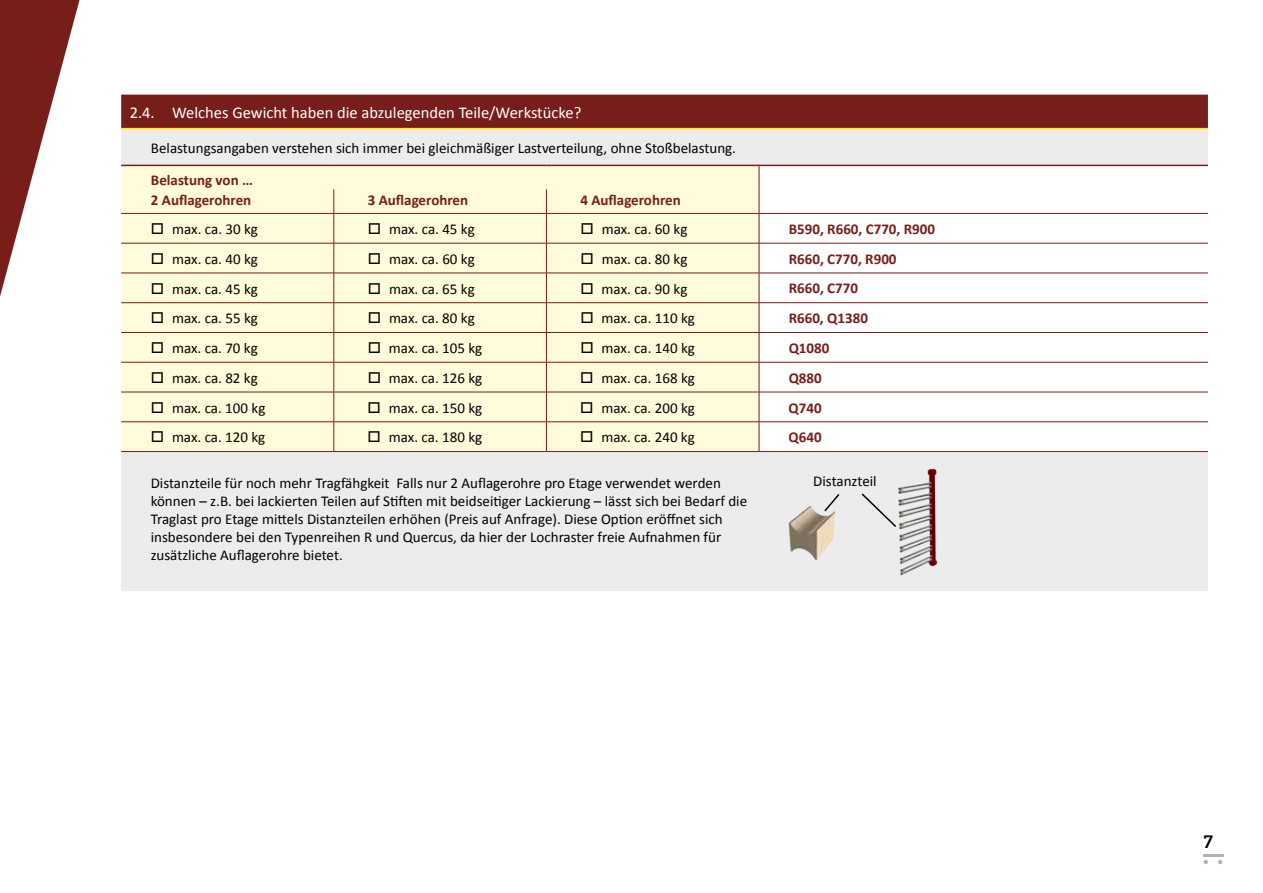
<style>
.page{position:relative;width:1263px;height:893px;background:#fff}
.page>*{position:absolute;margin:0;border:0;box-sizing:border-box;transform-origin:0 0}
.t1{font:19.5px "Bree Serif";color:#000}
.t2{font:16.5px "Calibri";color:#fff}
.t3{font:15px/18px "Calibri";color:#000}
.t4{font:700 15px/19.8px "Calibri";color:#771e1a}
</style>
<div class="page">
<hr style="left:1203px;top:854px;width:21px;height:3px;background:#b1b2b3">
<svg style="left:1203px;top:860px;width:5px;height:4px"></svg>
<svg style="left:1218px;top:860px;width:4px;height:4px"></svg>
<div style="left:121px;top:95px;width:1087px;height:33px;background:#771e1a"></div>
<div style="left:121px;top:129px;width:1087px;height:462px;background:#ececed"></div>
<div style="left:121px;top:166px;width:638px;height:285px;background:#fffbdb"></div>
<svg style="left:760px;top:166px;width:448px;height:285px"></svg>
<hr style="left:121px;top:165px;width:213px;height:1px;background:#771e1a">
<hr style="left:334px;top:165px;width:212px;height:1px;background:#771e1a">
<hr style="left:546px;top:165px;width:213px;height:1px;background:#771e1a">
<hr style="left:759px;top:165px;width:449px;height:1px;background:#771e1a">
<hr style="left:121px;top:213px;width:213px;height:1px;background:#771e1a">
<hr style="left:334px;top:213px;width:212px;height:1px;background:#771e1a">
<hr style="left:546px;top:213px;width:213px;height:1px;background:#771e1a">
<hr style="left:759px;top:213px;width:449px;height:1px;background:#771e1a">
<hr style="left:121px;top:243px;width:213px;height:1px;background:#771e1a">
<hr style="left:334px;top:243px;width:212px;height:1px;background:#771e1a">
<hr style="left:546px;top:243px;width:213px;height:1px;background:#771e1a">
<hr style="left:759px;top:243px;width:449px;height:1px;background:#771e1a">
<hr style="left:121px;top:273px;width:213px;height:1px;background:#771e1a">
<hr style="left:334px;top:273px;width:212px;height:1px;background:#771e1a">
<hr style="left:546px;top:273px;width:213px;height:1px;background:#771e1a">
<hr style="left:759px;top:273px;width:449px;height:1px;background:#771e1a">
<hr style="left:121px;top:302px;width:213px;height:1px;background:#771e1a">
<hr style="left:334px;top:302px;width:212px;height:1px;background:#771e1a">
<hr style="left:546px;top:302px;width:213px;height:1px;background:#771e1a">
<hr style="left:759px;top:302px;width:449px;height:1px;background:#771e1a">
<hr style="left:121px;top:332px;width:213px;height:1px;background:#771e1a">
<hr style="left:334px;top:332px;width:212px;height:1px;background:#771e1a">
<hr style="left:546px;top:332px;width:213px;height:1px;background:#771e1a">
<hr style="left:759px;top:332px;width:449px;height:1px;background:#771e1a">
<hr style="left:121px;top:362px;width:213px;height:1px;background:#771e1a">
<hr style="left:334px;top:362px;width:212px;height:1px;background:#771e1a">
<hr style="left:546px;top:362px;width:213px;height:1px;background:#771e1a">
<hr style="left:759px;top:362px;width:449px;height:1px;background:#771e1a">
<hr style="left:121px;top:392px;width:213px;height:1px;background:#771e1a">
<hr style="left:334px;top:392px;width:212px;height:1px;background:#771e1a">
<hr style="left:546px;top:392px;width:213px;height:1px;background:#771e1a">
<hr style="left:759px;top:392px;width:449px;height:1px;background:#771e1a">
<hr style="left:121px;top:421px;width:213px;height:1px;background:#771e1a">
<hr style="left:334px;top:421px;width:212px;height:1px;background:#771e1a">
<hr style="left:546px;top:421px;width:213px;height:1px;background:#771e1a">
<hr style="left:759px;top:421px;width:449px;height:1px;background:#771e1a">
<hr style="left:121px;top:451px;width:213px;height:1px;background:#771e1a">
<hr style="left:334px;top:451px;width:212px;height:1px;background:#771e1a">
<hr style="left:546px;top:451px;width:213px;height:1px;background:#771e1a">
<hr style="left:759px;top:451px;width:449px;height:1px;background:#771e1a">
<svg style="left:334px;top:189px;width:1px;height:54px"></svg>
<svg style="left:546px;top:189px;width:1px;height:54px"></svg>
<hr style="left:334px;top:243px;width:1px;height:30px;background:#771e1a">
<hr style="left:546px;top:243px;width:1px;height:30px;background:#771e1a">
<hr style="left:334px;top:273px;width:1px;height:30px;background:#771e1a">
<hr style="left:546px;top:273px;width:1px;height:30px;background:#771e1a">
<svg style="left:334px;top:303px;width:1px;height:59px"></svg>
<svg style="left:546px;top:303px;width:1px;height:59px"></svg>
<hr style="left:334px;top:362px;width:1px;height:30px;background:#771e1a">
<hr style="left:546px;top:362px;width:1px;height:30px;background:#771e1a">
<hr style="left:334px;top:392px;width:1px;height:30px;background:#771e1a">
<hr style="left:546px;top:392px;width:1px;height:30px;background:#771e1a">
<svg style="left:334px;top:422px;width:1px;height:29px"></svg>
<svg style="left:546px;top:422px;width:1px;height:29px"></svg>
<svg style="left:759px;top:166px;width:1px;height:77px"></svg>
<hr style="left:759px;top:243px;width:1px;height:30px;background:#771e1a">
<hr style="left:759px;top:273px;width:1px;height:30px;background:#771e1a">
<svg style="left:759px;top:303px;width:1px;height:59px"></svg>
<hr style="left:759px;top:362px;width:1px;height:30px;background:#771e1a">
<hr style="left:759px;top:392px;width:1px;height:30px;background:#771e1a">
<svg style="left:759px;top:422px;width:1px;height:29px"></svg>
<hr style="left:121px;top:128px;width:213px;height:1px;background:#ffed00">
<hr style="left:334px;top:128px;width:212px;height:1px;background:#ffed00">
<hr style="left:546px;top:128px;width:213px;height:1px;background:#ffed00">
<hr style="left:759px;top:128px;width:449px;height:1px;background:#ffed00">
<svg style="left:0;top:0;width:80px;height:297px"></svg>
<img style="left:746px;top:484px;width:99px;height:86px">
<img style="left:845px;top:460px;width:163px;height:130px">
<svg style="left:823px;top:492px;width:18px;height:21px"></svg>
<svg style="left:860px;top:492px;width:38px;height:37px"></svg>
<p class="t2" style="left:130px;top:102px;width:453px">2.4. Welches Gewicht haben die abzulegenden Teile/Werkstücke?</p>
<p class="t3" style="left:151px;top:138px;width:587px">Belastungsangaben verstehen sich immer bei gleichmäßiger Lastverteilung, ohne Stoßbelastung.</p>
<p class="t4" style="left:151px;top:170px;width:103px">Belastung von …<br>2 Auflagerohren</p>
<p class="t4" style="left:368px;top:189px;width:102px">3 Auflagerohren</p>
<p class="t4" style="left:580px;top:189px;width:102px">4 Auflagerohren</p>
<p class="t3" style="left:151px;top:219px;width:109px">□ max. ca. 30 kg</p>
<p class="t3" style="left:368px;top:219px;width:109px">□ max. ca. 45 kg</p>
<p class="t3" style="left:580px;top:219px;width:109px">□ max. ca. 60 kg</p>
<p class="t4" style="left:789px;top:218px;width:148px">B590, R660, C770, R900</p>
<p class="t3" style="left:151px;top:249px;width:109px">□ max. ca. 40 kg</p>
<p class="t3" style="left:368px;top:249px;width:109px">□ max. ca. 60 kg</p>
<p class="t3" style="left:580px;top:249px;width:109px">□ max. ca. 80 kg</p>
<p class="t4" style="left:789px;top:248px;width:109px">R660, C770, R900</p>
<p class="t3" style="left:151px;top:279px;width:109px">□ max. ca. 45 kg</p>
<p class="t3" style="left:368px;top:279px;width:109px">□ max. ca. 65 kg</p>
<p class="t3" style="left:580px;top:279px;width:109px">□ max. ca. 90 kg</p>
<p class="t4" style="left:789px;top:278px;width:71px">R660, C770</p>
<p class="t3" style="left:151px;top:309px;width:109px">□ max. ca. 55 kg</p>
<p class="t3" style="left:368px;top:309px;width:109px">□ max. ca. 80 kg</p>
<p class="t3" style="left:580px;top:309px;width:116px">□ max. ca. 110 kg</p>
<p class="t4" style="left:789px;top:308px;width:81px">R660, Q1380</p>
<p class="t3" style="left:151px;top:338px;width:109px">□ max. ca. 70 kg</p>
<p class="t3" style="left:368px;top:338px;width:116px">□ max. ca. 105 kg</p>
<p class="t3" style="left:580px;top:338px;width:116px">□ max. ca. 140 kg</p>
<p class="t4" style="left:789px;top:337px;width:42px">Q1080</p>
<p class="t3" style="left:151px;top:368px;width:109px">□ max. ca. 82 kg</p>
<p class="t3" style="left:368px;top:368px;width:116px">□ max. ca. 126 kg</p>
<p class="t3" style="left:580px;top:368px;width:116px">□ max. ca. 168 kg</p>
<p class="t4" style="left:789px;top:367px;width:35px">Q880</p>
<p class="t3" style="left:151px;top:398px;width:116px">□ max. ca. 100 kg</p>
<p class="t3" style="left:368px;top:398px;width:116px">□ max. ca. 150 kg</p>
<p class="t3" style="left:580px;top:398px;width:116px">□ max. ca. 200 kg</p>
<p class="t4" style="left:789px;top:397px;width:35px">Q740</p>
<p class="t3" style="left:151px;top:428px;width:116px">□ max. ca. 120 kg</p>
<p class="t3" style="left:368px;top:428px;width:116px">□ max. ca. 180 kg</p>
<p class="t3" style="left:580px;top:428px;width:116px">□ max. ca. 240 kg</p>
<p class="t4" style="left:789px;top:427px;width:35px">Q640</p>
<p class="t3" style="left:151px;top:474px;width:598px">Distanzteile für noch mehr Tragfähgkeit Falls nur 2 Auflagerohre pro Etage verwendet werden können – z.B. bei lackierten Teilen auf Stiften mit beidseitiger Lackierung – lässt sich bei Bedarf die Traglast pro Etage mittels Distanzteilen erhöhen (Preis auf Anfrage). Diese Option eröffnet sich insbesondere bei den Typenreihen R und Quercus, da hier der Lochraster freie Aufnahmen für zusätzliche Auflagerohre bietet.</p>
<p class="t3" style="left:813px;top:472px;width:65px">Distanzteil</p>
<h1 class="t1" style="left:1203px;top:826px;width:11px">7</h1>
</div>
